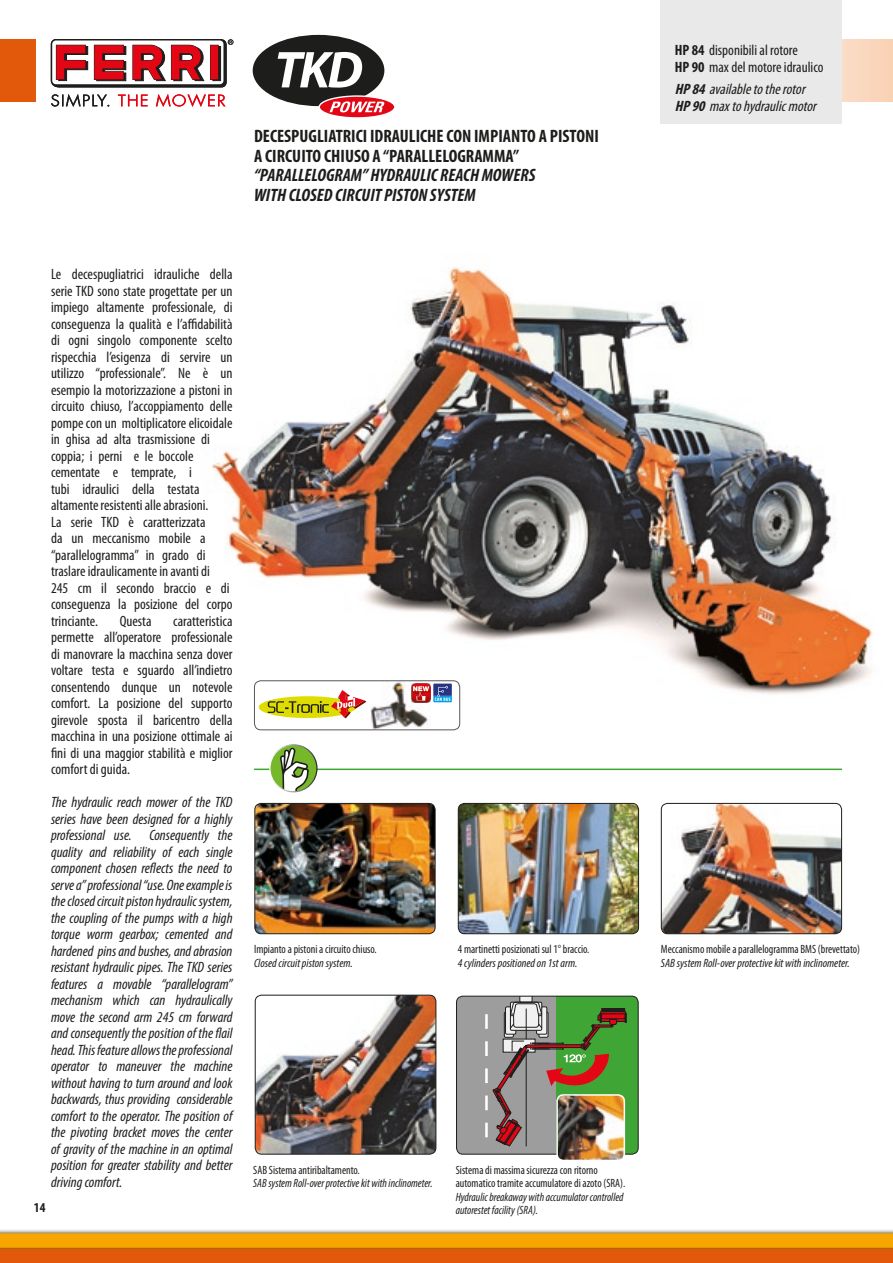
<style>
.page{position:relative;width:893px;height:1263px;background:#fff}
.page>*{position:absolute;margin:0;border:0;box-sizing:border-box;transform-origin:0 0}
.t1{font:italic 700 52.2px "Myriad Pro";color:#fff}
.t2{font:700 condensed 18px/19.5px "Myriad Pro";color:#1d1d1b}
.t3{font:italic 700 condensed 18px/19.5px "Myriad Pro";color:#1d1d1b}
.t4{font:condensed 15px/16.5px "Myriad Pro";color:#1d1d1b}
.t5{font:italic condensed 15px/16.5px "Myriad Pro";color:#1d1d1b;text-align:justify}
.t6{font:italic condensed 15px/16.5px "Myriad Pro";color:#1d1d1b}
.t7{font:700 condensed 13.5px "Myriad Pro";color:#1d1d1b}
.t8{font:condensed 12px/13.5px "Myriad Pro";color:#1d1d1b;scale:.95 1}
.t9{font:italic condensed 12px/13.5px "Myriad Pro";color:#1d1d1b;scale:.95 1}
.t10{font:italic condensed 12px "Myriad Pro";color:#1d1d1b}
.s1{font-weight:700}
</style>
<div class="page">
<svg style="left:0;top:1230px;width:893px;height:3px;background:#c7c7c7"></svg>
<svg style="left:0;top:1233px;width:893px;height:30px;background:#e87f06"></svg>
<svg style="left:842px;top:39px;width:51px;height:63px;background:#fad6bd"></svg>
<div style="left:0;top:39px;width:35px;height:63px;background:#e2590b"></div>
<div style="left:660px;top:0;width:182px;height:123px;background:#e9e9e9"></div>
<svg style="left:51px;top:94px;width:58px;height:13px"></svg>
<svg style="left:118px;top:94px;width:108px;height:13px"></svg>
<svg style="left:51px;top:39px;width:182px;height:48px"></svg>
<hr style="left:254px;top:768px;width:588px;height:2px;background:#3fa535">
<svg style="left:270px;top:745px;width:47px;height:47px"></svg>
<svg style="left:280px;top:747px;width:29px;height:45px"></svg>
<div style="left:269px;top:744px;width:49px;height:48px;border:1px solid #fff;border-radius:50%"></div>
<img style="left:256px;top:803px;width:179px;height:131px">
<div style="left:254px;top:803px;width:181px;height:131px;border:1px solid #1d1d1b;border-radius:6px"></div>
<img style="left:661px;top:803px;width:181px;height:131px">
<div style="left:661px;top:803px;width:181px;height:131px;border:1px solid #1d1d1b;border-radius:6px"></div>
<img style="left:458px;top:803px;width:181px;height:131px">
<div style="left:458px;top:803px;width:181px;height:131px;border:1px solid #1d1d1b;border-radius:6px"></div>
<img style="left:255px;top:995px;width:181px;height:159px">
<div style="left:255px;top:995px;width:181px;height:159px;border:1px solid #1d1d1b;border-radius:7px"></div>
<svg style="left:253px;top:35px;width:142px;height:83px"></svg>
<div style="left:456px;top:996px;width:101px;height:158px;background:#9d9d9d"></div>
<div style="left:557px;top:996px;width:81px;height:158px;background:#3fa535"></div>
<div style="left:456px;top:996px;width:183px;height:158px;border:1px solid #1d1d1b;border-radius:6px"></div>
<hr style="left:485px;top:1014px;width:3px;height:15px;background:#fff">
<hr style="left:485px;top:1041px;width:3px;height:15px;background:#fff">
<hr style="left:485px;top:1068px;width:3px;height:15px;background:#fff">
<hr style="left:485px;top:1095px;width:3px;height:15px;background:#fff">
<hr style="left:485px;top:1123px;width:3px;height:14px;background:#fff">
<img style="left:559px;top:1146px;width:63px;height:12px">
<div style="left:556px;top:1094px;width:69px;height:67px;border:2px solid #fff;border-radius:6px"></div>
<svg style="left:493px;top:996px;width:134px;height:150px"></svg>
<img style="left:211px;top:267px;width:662px;height:437px">
<div style="left:254px;top:681px;width:206px;height:49px;background:#fff;border-radius:6px"></div>
<img style="left:371px;top:682px;width:57px;height:46px">
<div style="left:254px;top:680px;width:206px;height:50px;border:1px solid #575756;border-radius:6px"></div>
<svg style="left:259px;top:690px;width:107px;height:28px"></svg>
<svg style="left:411px;top:683px;width:19px;height:20px"></svg>
<svg style="left:412px;top:684px;width:40px;height:18px"></svg>
<h1 class="t1" style="left:274px;top:36px;width:90px">TKD</h1>
<p class="t2" style="left:254px;top:126px;width:346px">DECESPUGLIATRICI IDRAULICHE CON IMPIANTO A PISTONI<br>A CIRCUITO CHIUSO A “PARALLELOGRAMMA”</p>
<p class="t3" style="left:254px;top:165px;width:283px">“PARALLELOGRAM” HYDRAULIC REACH MOWERS<br>WITH CLOSED CIRCUIT PISTON SYSTEM</p>
<p class="t4" style="left:51px;top:266px;width:183px">Le decespugliatrici idrauliche della serie TKD sono state progettate per un impiego altamente professionale, di conseguenza la qualità e l’affidabilità di ogni singolo componente scelto rispecchia l’esigenza di servire un utilizzo “professionale”. Ne è un esempio la motorizzazione a pistoni in circuito chiuso, l’accoppiamento delle pompe con un moltiplicatore elicoidale in ghisa ad alta trasmissione di coppia; i perni e le boccole cementate e temprate, i<br>tubi idraulici della testata altamente resistenti alle abrasioni.<br>La serie TKD è caratterizzata<br>da un meccanismo mobile a “parallelogramma” in grado di traslare idraulicamente in avanti di<br>245 cm il secondo braccio e di conseguenza la posizione del corpo trinciante.</p>
<p class="t4" style="left:120px;top:612px;width:33px">Questa</p>
<p class="t4" style="left:51px;top:612px;width:183px;text-align:justify;text-indent:122px">caratteristica permette all’operatore professionale di manovrare la macchina senza dover voltare testa e sguardo all’indietro consentendo dunque un notevole comfort. La posizione del supporto girevole sposta il baricentro della macchina in una posizione ottimale ai fini di una maggior stabilità e miglior comfort di guida.</p>
<p class="t5" style="left:51px;top:794px;width:183px">The hydraulic reach mower of the TKD series have been designed for a highly professional use. Consequently the quality and reliability of each single component chosen reflects the need to serve a” professional “use. One example is the closed circuit piston hydraulic system, the coupling of the pumps with a high torque worm gearbox; cemented and hardened pins and bushes, and abrasion resistant hydraulic pipes. The TKD series features a movable “parallelogram” mechanism which can hydraulically move the second arm 245 cm forward and consequently the position of the flail head. This feature allows the professional operator to maneuver the machine without having to turn around and look backwards, thus providing considerable comfort to the operator. The position of the pivoting bracket moves the center of gravity of the machine in an optimal position for greater stability and better driving comfort.</p>
<p class="t7" style="left:34px;top:1199px;width:13px">14</p>
<p class="t8" style="left:254px;top:942px;width:131px">Impianto a pistoni a circuito chiuso.</p>
<p class="t10" style="left:254px;top:955px;width:100px">Closed circuit piston system.</p>
<p class="t8" style="left:253px;top:1163px;width:114px">SAB Sistema antiribaltamento.</p>
<p class="t9" style="left:253px;top:1176px;width:190px">SAB system Roll-over protective kit with inclinometer.</p>
<p class="t8" style="left:458px;top:942px;width:140px">4 martinetti posizionati sul 1° braccio.</p>
<p class="t10" style="left:458px;top:955px;width:121px">4 cylinders positioned on 1st arm.</p>
<p class="t8" style="left:456px;top:1163px;width:180px">Sistema di massima sicurezza con ritorno automatico tramite accumulatore di azoto (SRA).</p>
<p class="t9" style="left:456px;top:1190px;width:178px">Hydraulic breakaway with accumulator controlled autorestet facility (SRA).</p>
<p class="t4" style="left:675px;top:42px;width:150px"><span class="s1">HP 84</span> disponibili al rotore<br><span class="s1">HP 90</span> max del motore idraulico</p>
<p class="t6" style="left:675px;top:81px;width:147px"><span class="s1">HP84</span>availabletotherotor<br><span class="s1">HP90</span>maxtohydraulicmotor</p>
<p class="t8" style="left:661px;top:942px;width:211px">Meccanismo mobile a parallelogramma BMS (brevettato)</p>
<p class="t10" style="left:661px;top:955px;width:190px">SAB system Roll-over protective kit with inclinometer.</p>
</div>
